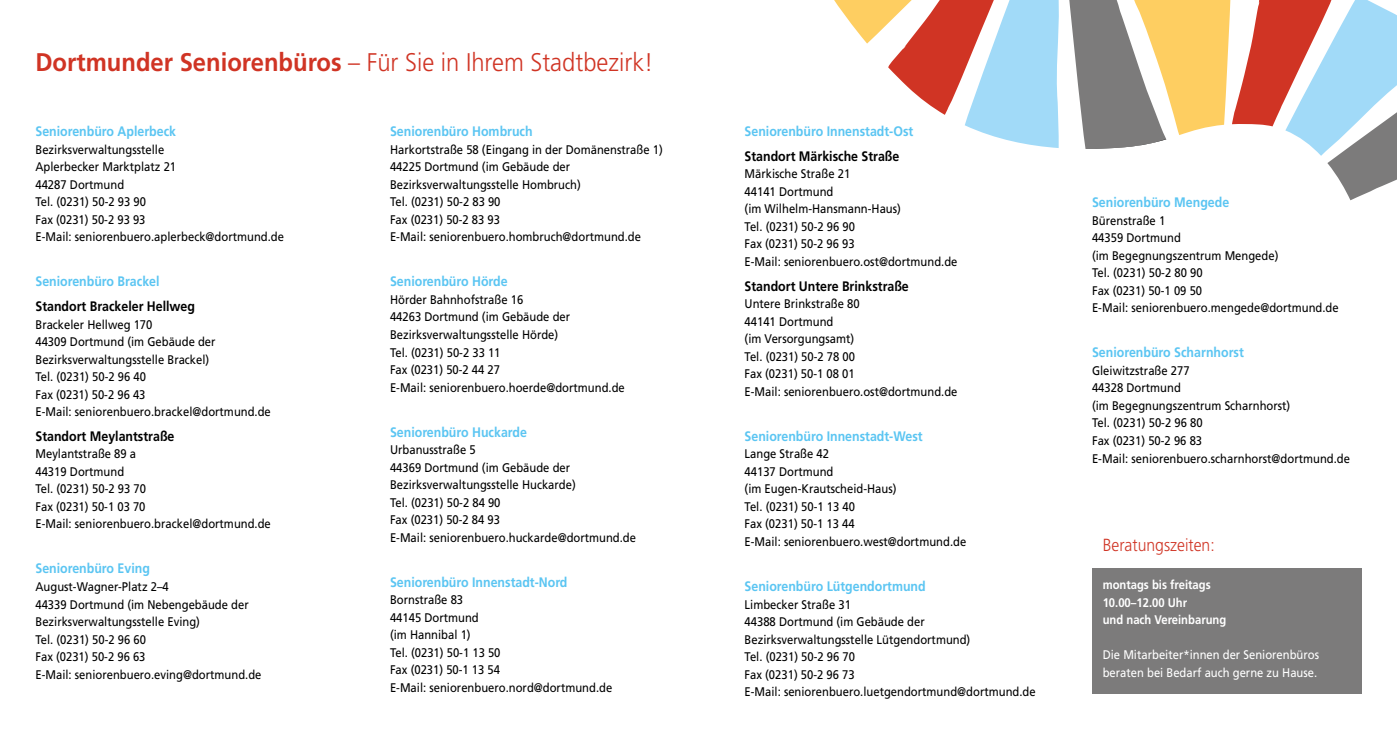
<style>
.page{position:relative;width:1397px;height:745px;background:#fff}
.page>*{position:absolute;margin:0;border:0;box-sizing:border-box;transform-origin:0 0}
.t1{font:300 25.5px "Frutiger LT Pro";color:#d03424;scale:.93 1}
.t2{font:300 17.5px "Frutiger LT Pro";color:#d03424;scale:.9 1}
.t3{font:700 13.75px "Frutiger LT Pro";color:#5bc5f2;scale:.9 1}
.t4{font:700 13.75px "Frutiger LT Pro";color:#000;scale:.9 1}
.t5{font:12.5px/17.5px "Frutiger LT Pro";color:#000;scale:.9 1}
.t6{font:12.5px/17.5px "Frutiger LT Pro";color:#fff;scale:.9 1}
.t7{font:700 12.5px/17.5px "Frutiger LT Pro";color:#fff;scale:.9 1}
.s1{font-weight:700}
</style>
<div class="page">
<div style="left:1091px;top:567px;width:270px;height:126px;background:#7c7b7b"></div>
<svg style="left:834px;top:0;width:225px;height:148px"></svg>
<svg style="left:1069px;top:0;width:327px;height:200px"></svg>
<h1 class="t1" style="left:35px;top:47px;width:666px"><span class="s1">Dortmunder Seniorenbüros</span> – Für Sie in Ihrem Stadtbezirk!</h1>
<p class="t3" style="left:35px;top:123px;width:158px">Seniorenbüro Aplerbeck</p>
<p class="t5" style="left:35px;top:141px;width:278px">Bezirksverwaltungsstelle<br>Aplerbecker Marktplatz 21<br>44287 Dortmund<br>Tel. (0231) 50-2 93 90<br>Fax (0231) 50-2 93 93<br>E-Mail: seniorenbuero.aplerbeck@dortmund.de</p>
<p class="t3" style="left:35px;top:273px;width:139px">Seniorenbüro Brackel</p>
<p class="t4" style="left:35px;top:298px;width:179px">Standort Brackeler Hellweg</p>
<p class="t5" style="left:35px;top:315px;width:263px">Brackeler Hellweg 170<br>44309 Dortmund (im Gebäude der<br>Bezirksverwaltungsstelle Brackel)<br>Tel. (0231) 50-2 96 40<br>Fax (0231) 50-2 96 43<br>E-Mail: seniorenbuero.brackel@dortmund.de</p>
<p class="t4" style="left:35px;top:427px;width:156px">Standort Meylantstraße</p>
<p class="t5" style="left:35px;top:445px;width:263px">Meylantstraße 89 a<br>44319 Dortmund<br>Tel. (0231) 50-2 93 70<br>Fax (0231) 50-1 03 70<br>E-Mail: seniorenbuero.brackel@dortmund.de</p>
<p class="t3" style="left:35px;top:560px;width:129px">Seniorenbüro Eving</p>
<p class="t5" style="left:35px;top:577px;width:253px">August-Wagner-Platz 2–4<br>44339 Dortmund (im Nebengebäude der<br>Bezirksverwaltungsstelle Eving)<br>Tel. (0231) 50-2 96 60<br>Fax (0231) 50-2 96 63<br>E-Mail: seniorenbuero.eving@dortmund.de</p>
<p class="t3" style="left:390px;top:123px;width:160px">Seniorenbüro Hombruch</p>
<p class="t5" style="left:390px;top:141px;width:304px">Harkortstraße 58 (Eingang in der Domänenstraße 1)<br>44225 Dortmund (im Gebäude der Bezirksverwaltungsstelle Hombruch)<br>Tel. (0231) 50-2 83 90<br>Fax (0231) 50-2 83 93<br>E-Mail: seniorenbuero.hombruch@dortmund.de</p>
<p class="t3" style="left:390px;top:273px;width:132px">Seniorenbüro Hörde</p>
<p class="t5" style="left:390px;top:291px;width:262px">Hörder Bahnhofstraße 16<br>44263 Dortmund (im Gebäude der<br>Bezirksverwaltungsstelle Hörde)<br>Tel. (0231) 50-2 33 11<br>Fax (0231) 50-2 44 27<br>E-Mail: seniorenbuero.hoerde@dortmund.de</p>
<p class="t3" style="left:390px;top:423px;width:154px">Seniorenbüro Huckarde</p>
<p class="t5" style="left:390px;top:441px;width:275px">Urbanusstraße 5<br>44369 Dortmund (im Gebäude der<br>Bezirksverwaltungsstelle Huckarde)<br>Tel. (0231) 50-2 84 90<br>Fax (0231) 50-2 84 93<br>E-Mail: seniorenbuero.huckarde@dortmund.de</p>
<p class="t3" style="left:390px;top:573px;width:199px">Seniorenbüro Innenstadt-Nord</p>
<p class="t5" style="left:390px;top:591px;width:248px">Bornstraße 83<br>44145 Dortmund<br>(im Hannibal 1)<br>Tel. (0231) 50-1 13 50<br>Fax (0231) 50-1 13 54<br>E-Mail: seniorenbuero.nord@dortmund.de</p>
<p class="t3" style="left:744px;top:123px;width:189px">Seniorenbüro Innenstadt-Ost</p>
<p class="t4" style="left:744px;top:148px;width:173px">Standort Märkische Straße</p>
<p class="t5" style="left:744px;top:165px;width:238px">Märkische Straße 21<br>44141 Dortmund<br>(im Wilhelm-Hansmann-Haus)<br>Tel. (0231) 50-2 96 90<br>Fax (0231) 50-2 96 93<br>E-Mail: seniorenbuero.ost@dortmund.de</p>
<p class="t4" style="left:744px;top:277px;width:184px">Standort Untere Brinkstraße</p>
<p class="t5" style="left:744px;top:295px;width:238px">Untere Brinkstraße 80<br>44141 Dortmund<br>(im Versorgungsamt)<br>Tel. (0231) 50-2 78 00<br>Fax (0231) 50-1 08 01<br>E-Mail: seniorenbuero.ost@dortmund.de</p>
<p class="t3" style="left:744px;top:427px;width:199px">Seniorenbüro Innenstadt-West</p>
<p class="t5" style="left:744px;top:445px;width:248px">Lange Straße 42<br>44137 Dortmund<br>(im Eugen-Krautscheid-Haus)<br>Tel. (0231) 50-1 13 40<br>Fax (0231) 50-1 13 44<br>E-Mail: seniorenbuero.west@dortmund.de</p>
<p class="t3" style="left:744px;top:577px;width:203px">Seniorenbüro Lütgendortmund</p>
<p class="t5" style="left:744px;top:595px;width:325px">Limbecker Straße 31<br>44388 Dortmund (im Gebäude der<br>Bezirksverwaltungsstelle Lütgendortmund)<br>Tel. (0231) 50-2 96 70<br>Fax (0231) 50-2 96 73<br>E-Mail: seniorenbuero.luetgendortmund@dortmund.de</p>
<p class="t3" style="left:1091px;top:194px;width:154px">Seniorenbüro Mengede</p>
<p class="t5" style="left:1091px;top:211px;width:275px">Bürenstraße 1<br>44359 Dortmund<br>(im Begegnungszentrum Mengede)<br>Tel. (0231) 50-2 80 90<br>Fax (0231) 50-1 09 50<br>E-Mail: seniorenbuero.mengede@dortmund.de</p>
<p class="t3" style="left:1091px;top:344px;width:170px">Seniorenbüro Scharnhorst</p>
<p class="t5" style="left:1091px;top:361px;width:288px">Gleiwitzstraße 277<br>44328 Dortmund<br>(im Begegnungszentrum Scharnhorst)<br>Tel. (0231) 50-2 96 80<br>Fax (0231) 50-2 96 83<br>E-Mail: seniorenbuero.scharnhorst@dortmund.de</p>
<h2 class="t2" style="left:1102px;top:534px;width:126px">Beratungszeiten:</h2>
<p class="t7" style="left:1102px;top:576px;width:139px">montags bis freitags<br>10.00–12.00 Uhr<br>und nach Vereinbarung</p>
<p class="t6" style="left:1102px;top:646px;width:242px">Die Mitarbeiter*innen der Seniorenbüros beraten bei Bedarf auch gerne zu Hause.</p>
</div>
